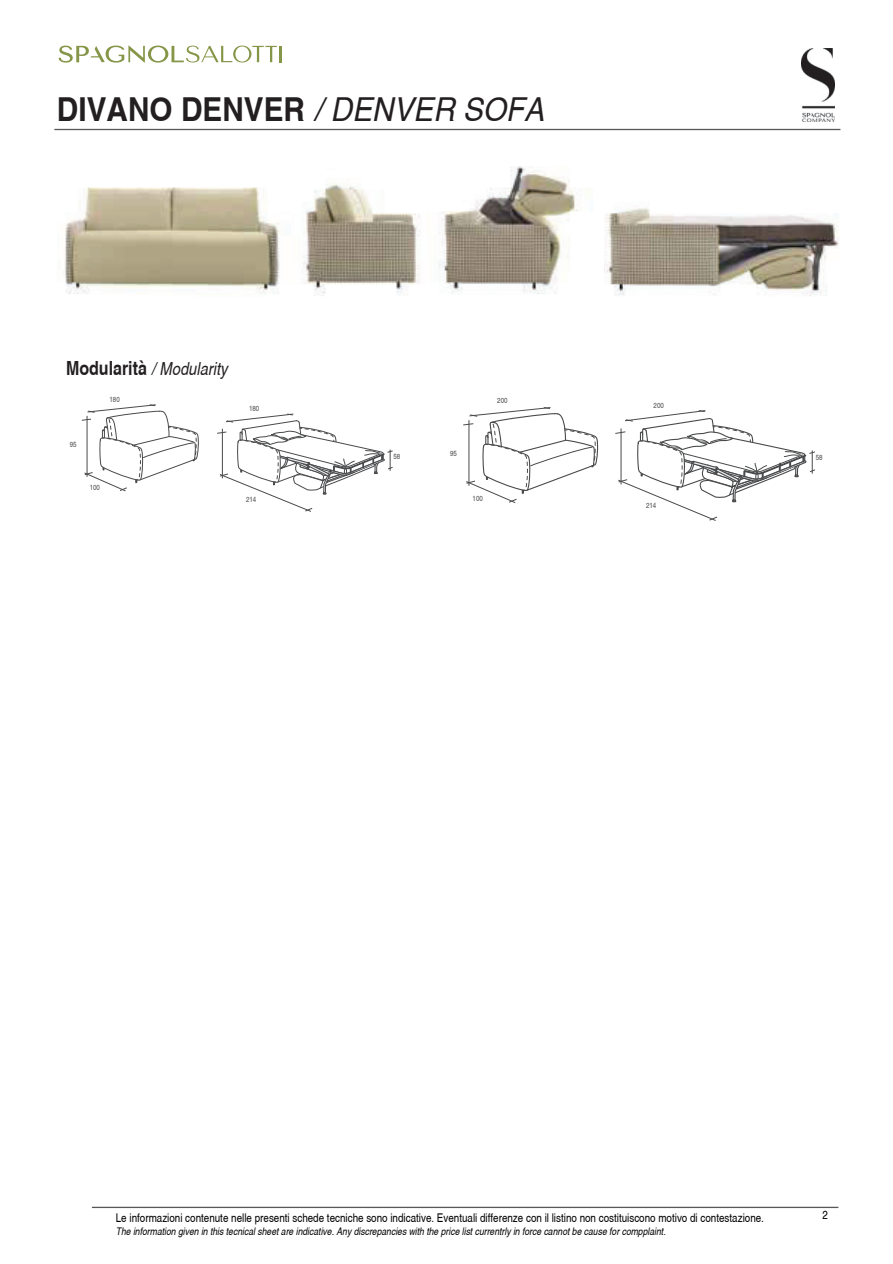
<style>
.page{position:relative;width:893px;height:1264px;background:#fff}
.page>*{position:absolute;margin:0;border:0;box-sizing:border-box;transform-origin:0 0}
.t1{font:700 condensed 33px "Nimbus San L";color:#231f20;scale:1.1 1}
.t2{font:italic condensed 18px "Nimbus San L";color:#231f20}
.t3{font:condensed 12px "Nimbus San L";color:#000}
.t4{font:italic condensed 10.5px "Nimbus San L";color:#000}
.t5{font:condensed 7.5px "Nimbus San L";color:#494a4b}
.s1{font-weight:400;font-style:italic}
.s2{font-weight:700;font-style:normal;font-size:19.5px}
</style>
<div class="page">
<hr style="left:279px;top:46px;width:3px;height:16px;background:#869648">
<svg style="left:59px;top:45px;width:218px;height:18px"></svg>
<hr style="left:54px;top:129px;width:786px;height:1px;background:#57585a">
<hr style="left:92px;top:1206px;width:746px;height:1px;background:#57585a">
<img style="left:64px;top:187px;width:216px;height:107px">
<img style="left:302px;top:183px;width:118px;height:113px">
<img style="left:439px;top:166px;width:151px;height:128px">
<img style="left:605px;top:208px;width:234px;height:88px">
<svg style="left:81px;top:404px;width:118px;height:87px"></svg>
<svg style="left:217px;top:413px;width:176px;height:99px"></svg>
<svg style="left:463px;top:407px;width:135px;height:96px"></svg>
<svg style="left:615px;top:410px;width:200px;height:111px"></svg>
<img style="left:802px;top:48px;width:32px;height:74px">
<h1 class="t1" style="left:57px;top:89px;width:444px">DIVANO DENVER <span class="s1">/ DENVER SOFA</span></h1>
<h2 class="t2" style="left:66px;top:358px;width:163px"><span class="s2">Modularità</span> / Modularity</h2>
<p class="t5" style="left:110px;top:395px;width:12px">180</p>
<p class="t5" style="left:70px;top:440px;width:8px">95</p>
<p class="t5" style="left:90px;top:482px;width:12px">100</p>
<p class="t5" style="left:249px;top:404px;width:12px">180</p>
<p class="t5" style="left:246px;top:494px;width:12px">214</p>
<p class="t5" style="left:393px;top:452px;width:8px">58</p>
<p class="t5" style="left:497px;top:395px;width:12px">200</p>
<p class="t5" style="left:450px;top:449px;width:8px">95</p>
<p class="t5" style="left:473px;top:494px;width:12px">100</p>
<p class="t5" style="left:654px;top:401px;width:12px">200</p>
<p class="t5" style="left:646px;top:500px;width:12px">214</p>
<p class="t5" style="left:816px;top:453px;width:8px">58</p>
<p class="t3" style="left:116px;top:1210px;width:650px">Le informazioni contenute nelle presenti schede tecniche sono indicative. Eventuali differenze con il listino non costituiscono motivo di contestazione.</p>
<p class="t4" style="left:116px;top:1225px;width:551px">The information given in this tecnical sheet are indicative. Any discrepancies with the price list currentrly in force cannot be cause for compplaint.</p>
<p class="t3" style="left:823px;top:1207px;width:7px">2</p>
</div>
